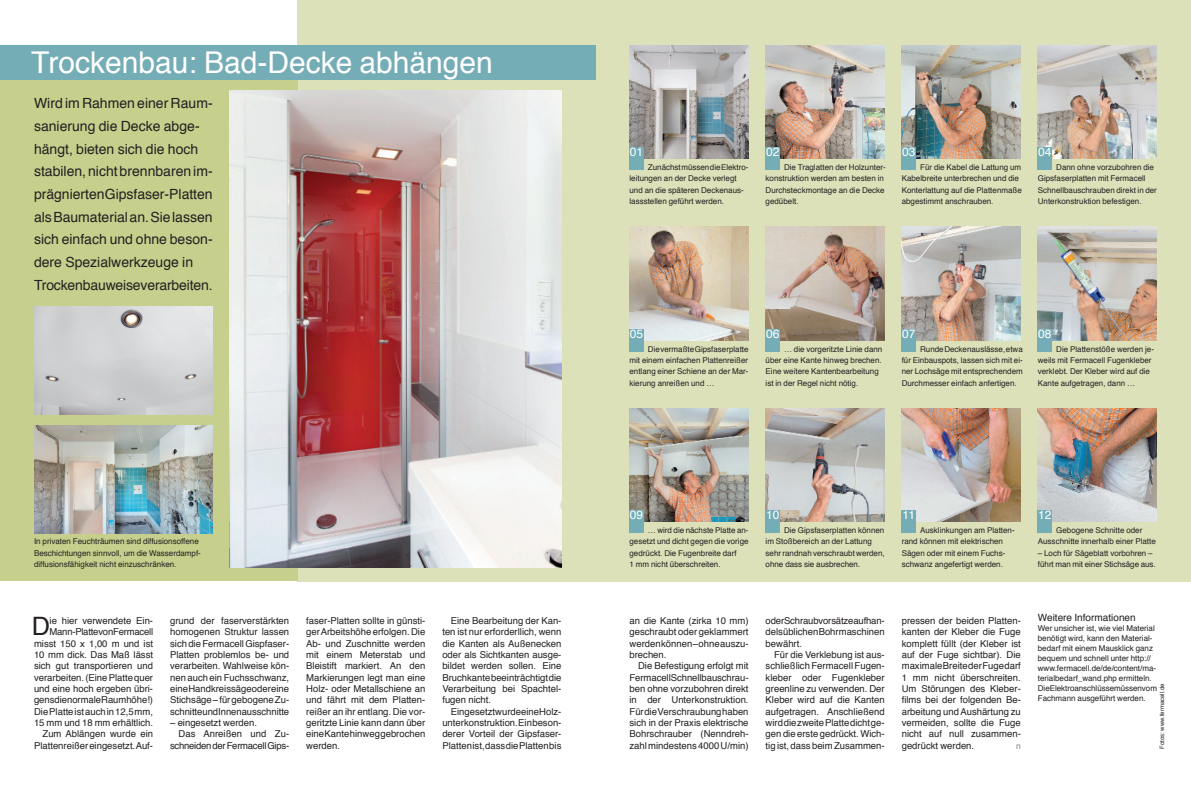
<style>
.page{position:relative;width:1191px;height:794px;background:#fff}
.page>*{position:absolute;margin:0;border:0;box-sizing:border-box;transform-origin:0 0}
.t1{font:30px "Helvetica";color:#fff}
.t2{font:25.3px "Helvetica";color:#231f20}
.t3{font:14px/22.7px "Helvetica";color:#231f20}
.t4{font:12px "Helvetica";color:#fff}
.t5{font:10px "Helvetica";color:#231f20}
.t6{font:9.5px/11.3px "Helvetica";color:#231f20;text-align:justify}
.t7{font:9.5px "Helvetica";letter-spacing:-.025em;color:#231f20}
.t8{font:8.5px "Helvetica";color:#808285}
.t9{font:8px/11.3px "Helvetica";color:#231f20}
.t10{font:6px "Helvetica";color:#231f20}
</style>
<div class="page">
<div style="left:298px;top:0;width:893px;height:581px;background:#dde1b9"></div>
<div style="left:0;top:79px;width:298px;height:502px;background:#c7cf8d"></div>
<img style="left:230px;top:91px;width:331px;height:476px">
<div style="left:0;top:45px;width:595px;height:34px;background:#74adb6"></div>
<img style="left:765px;top:45px;width:119px;height:114px">
<img style="left:901px;top:45px;width:119px;height:114px">
<img style="left:1037px;top:45px;width:120px;height:114px">
<img style="left:629px;top:45px;width:119px;height:114px">
<img style="left:1037px;top:408px;width:120px;height:114px">
<img style="left:34px;top:306px;width:179px;height:108px">
<img style="left:34px;top:425px;width:179px;height:108px">
<img style="left:629px;top:227px;width:119px;height:113px">
<img style="left:765px;top:227px;width:119px;height:113px">
<img style="left:629px;top:408px;width:119px;height:114px">
<img style="left:901px;top:227px;width:119px;height:113px">
<img style="left:765px;top:408px;width:119px;height:114px">
<img style="left:901px;top:408px;width:119px;height:114px">
<img style="left:1037px;top:227px;width:120px;height:113px">
<div style="left:629px;top:147px;width:14px;height:23px;background:#74adb6"></div>
<div style="left:629px;top:329px;width:14px;height:22px;background:#74adb6"></div>
<div style="left:765px;top:329px;width:15px;height:22px;background:#74adb6"></div>
<div style="left:765px;top:147px;width:15px;height:23px;background:#74adb6"></div>
<div style="left:901px;top:147px;width:15px;height:23px;background:#74adb6"></div>
<div style="left:1037px;top:147px;width:15px;height:23px;background:#74adb6"></div>
<div style="left:629px;top:510px;width:14px;height:23px;background:#74adb6"></div>
<div style="left:765px;top:510px;width:15px;height:23px;background:#74adb6"></div>
<div style="left:901px;top:510px;width:15px;height:23px;background:#74adb6"></div>
<div style="left:901px;top:329px;width:15px;height:22px;background:#74adb6"></div>
<div style="left:1037px;top:329px;width:15px;height:22px;background:#74adb6"></div>
<div style="left:1037px;top:510px;width:15px;height:23px;background:#74adb6"></div>
<h1 class="t1" style="left:31px;top:39px;width:463px">Trockenbau: Bad-Decke abhängen</h1>
<p class="t3" style="left:34px;top:92px;width:180px">Wird im Rahmen einer Raum&shy;sanierung die Decke abge&shy;hängt, bieten sich die hoch stabilen, nicht brennbaren im&shy;prägnierten Gipsfaser-Platten als Baumaterial an. Sie lassen sich einfach und ohne beson&shy;dere Spezialwerkzeuge in<br>Trockenbauweise verarbeiten.</p>
<p class="t4" style="left:630px;top:143px;width:15px">01</p>
<p class="t4" style="left:766px;top:143px;width:15px">02</p>
<p class="t4" style="left:902px;top:143px;width:15px">03</p>
<p class="t4" style="left:1038px;top:143px;width:15px">04</p>
<p class="t9" style="left:629px;top:162px;width:121px;text-indent:18px">Zunächst müssen die Elektro&shy;leitungen an der Decke verlegt und an die späteren Deckenaus&shy;lassstellen geführt werden.</p>
<p class="t9" style="left:765px;top:162px;width:122px;text-indent:18px">Die Traglatten der Holzunter&shy;konstruktion werden am besten in<br>Durchsteckmontage an die Decke gedübelt.</p>
<p class="t9" style="left:901px;top:162px;width:122px;text-indent:18px">Für die Kabel die Lattung um<br>Kabelbreite unterbrechen und die<br>Konterlattung auf die Plattenmaße abgestimmt anschrauben.</p>
<p class="t9" style="left:1037px;top:162px;width:121px;text-indent:18px">Dann ohne vorzubohren die<br>Gipsfaserplatten mit Fermacell<br>Schnellbauschrauben direkt in der<br>Unterkonstruktion befestigen.</p>
<p class="t4" style="left:630px;top:324px;width:15px">05</p>
<p class="t4" style="left:766px;top:324px;width:15px">06</p>
<p class="t9" style="left:629px;top:343px;width:121px;text-align:justify;text-indent:18px">Die vermaßte Gipsfaserplatte mit einem einfachen Plattenreißer entlang einer Schiene an der Mar&shy;kierung anreißen und …</p>
<p class="t9" style="left:765px;top:343px;width:118px;text-indent:18px">… die vorgeritzte Linie dann über eine Kante hinweg brechen.<br>Eine weitere Kantenbearbeitung ist in der Regel nicht nötig.</p>
<p class="t4" style="left:902px;top:324px;width:15px">07</p>
<p class="t4" style="left:1038px;top:324px;width:15px">08</p>
<p class="t9" style="left:901px;top:343px;width:123px;text-align:justify;text-indent:18px">Runde Deckenauslässe, etwa für Einbauspots, lassen sich mit ei&shy;ner Lochsäge mit entsprechendem Durchmesser einfach anfertigen.</p>
<p class="t9" style="left:1037px;top:343px;width:118px;text-indent:18px">Die Plattenstöße werden je&shy;weils mit Fermacell Fugenkleber verklebt. Der Kleber wird auf die<br>Kante aufgetragen, dann …</p>
<p class="t4" style="left:630px;top:506px;width:15px">09</p>
<p class="t4" style="left:766px;top:506px;width:15px">10</p>
<p class="t4" style="left:902px;top:506px;width:14px">11</p>
<p class="t4" style="left:1038px;top:506px;width:15px">12</p>
<p class="t9" style="left:34px;top:536px;width:168px">In privaten Feuchträumen sind diffusionsoffene<br>Beschichtungen sinnvoll, um die Wasserdampf&shy;diffusionsfähigkeit nicht einzuschränken.</p>
<p class="t9" style="left:629px;top:525px;width:121px;text-indent:18px">… wird die nächste Platte an&shy;gesetzt und dicht gegen die vorige gedrückt. Die Fugenbreite darf<br>1 mm nicht überschreiten.</p>
<p class="t9" style="left:765px;top:525px;width:121px;text-indent:18px">Die Gipsfaserplatten können im Stoßbereich an der Lattung sehr randnah verschraubt werden, ohne dass sie ausbrechen.</p>
<p class="t9" style="left:901px;top:525px;width:114px;text-indent:18px">Ausklinkungen am Platten&shy;rand können mit elektrischen<br>Sägen oder mit einem Fuchs&shy;schwanz angefertigt werden.</p>
<p class="t9" style="left:1037px;top:525px;width:119px;text-indent:18px">Gebogene Schnitte oder<br>Ausschnitte innerhalb einer Platte</p>
<p class="t9" style="left:1037px;top:547px;width:119px">– Loch für Sägeblatt vorbohren – führt man mit einer Stichsäge aus.</p>
<p class="t6" style="left:306px;top:615px;width:121px">faser-Platten sollte in günsti&shy;ger Arbeitshöhe erfolgen. Die Ab- und Zuschnitte werden mit einem Meterstab und Bleistift markiert. An den Markierungen legt man eine Holz- oder Metallschiene an und fährt mit dem Platten&shy;reißer an ihr entlang. Die vor&shy;geritzte Linie kann dann über eine Kante hinweg gebrochen werden.</p>
<p class="t5" style="left:1037px;top:610px;width:99px">Weitere Informationen</p>
<p class="t6" style="left:170px;top:615px;width:121px">grund der faserverstärkten homogenen Struktur lassen sich die Fermacell Gispfaser-Platten problemlos be- und verarbeiten. Wahlweise kön&shy;nen auch ein Fuchsschwanz, eine Handkreissäge oder eine Stichsäge – für gebogene Zu&shy;schnitte und Innenausschnitte</p>
<p class="t6" style="left:170px;top:717px;width:88px">– eingesetzt werden.</p>
<p class="t6" style="left:179px;top:728px;width:112px">Das Anreißen und Zu-</p>
<p class="t7" style="left:170px;top:738px;width:120px">schneiden der Fermacell Gips-</p>
<p class="t6" style="left:765px;top:615px;width:121px">oder Schraubvorsätze auf han&shy;delsüblichen Bohrmaschinen bewährt.</p>
<p class="t6" style="left:765px;top:649px;width:121px;text-indent:9px">Für die Verklebung ist aus&shy;schließlich Fermacell Fugen&shy;kleber oder Fugenkleber greenline zu verwenden. Der Kleber wird auf die Kanten aufgetragen. Anschließend wird die zweite Platte dicht ge&shy;gen die erste gedrückt. Wich&shy;tig ist, dass beim Zusammen-</p>
<p class="t6" style="left:629px;top:615px;width:121px">an die Kante (zirka 10 mm) geschraubt oder geklammert werden können – ohne auszu&shy;brechen.</p>
<p class="t6" style="left:629px;top:660px;width:121px;text-indent:9px">Die Befestigung erfolgt mit Fermacell Schnellbauschrau&shy;ben ohne vorzubohren direkt in der Unterkonstruktion.<br>Für die Verschraubung haben sich in der Praxis elektrische Bohrschrauber (Nenndreh&shy;zahl mindestens 4000 U/min)</p>
<p class="t6" style="left:34px;top:615px;width:121px;text-align:right">ie hier verwendete Ein-<br>Mann-Platte von Fermacell misst 150 x 1,00 m und ist<br>10 mm dick. Das Maß lässt sich gut transportieren und verarbeiten. (Eine Platte quer und eine hoch ergeben übri&shy;gens die normale Raumhöhe!)<br>Die Platte ist auch in 12,5 mm,<br>15 mm und 18 mm erhältlich.<br>Zum Ablängen wurde ein<br>Plattenreißer eingesetzt. Auf-</p>
<p class="t6" style="left:901px;top:615px;width:121px">pressen der beiden Platten&shy;kanten der Kleber die Fuge komplett füllt (der Kleber ist auf der Fuge sichtbar). Die maximale Breite der Fuge darf 1 mm nicht überschreiten.<br>Um Störungen des Kleber&shy;films bei der folgenden Be&shy;arbeitung und Aushärtung zu vermeiden, sollte die Fuge nicht auf null zusammen&shy;gedrückt werden.</p>
<p class="t6" style="left:442px;top:615px;width:121px;text-indent:9px">Eine Bearbeitung der Kan&shy;ten ist nur erforderllich, wenn die Kanten als Außenecken oder als Sichtkanten ausge&shy;bildet werden sollen. Eine Bruchkante beeinträchtigt die Verarbeitung bei Spachtel&shy;fugen nicht.</p>
<p class="t6" style="left:442px;top:706px;width:121px;text-indent:9px">Eingesetzt wurde eine Holz&shy;unterkonstruktion. Ein beson&shy;derer Vorteil der Gipsfaser-Platten ist, dass die Platten bis</p>
<h2 class="t2" style="left:32px;top:607px;width:20px">D</h2>
<p class="t9" style="left:1037px;top:623px;width:121px;line-height:9.9px">Wer unsicher ist, wie viel Material benötigt wird, kann den Material&shy;bedarf mit einem Mausklick ganz bequem und schnell unter http:// www.fermacell.de/de/content/ma&shy;terialbedarf_wand.php ermitteln.<br>Die Elektroanschlüsse müssen vom Fachmann ausgeführt werden.</p>
<p class="t10" style="left:1157px;top:748px;width:67px;rotate:-90deg">Fotos: www.fermacell.de</p>
<p class="t8" style="left:1016px;top:739px;width:6px">n</p>
</div>
